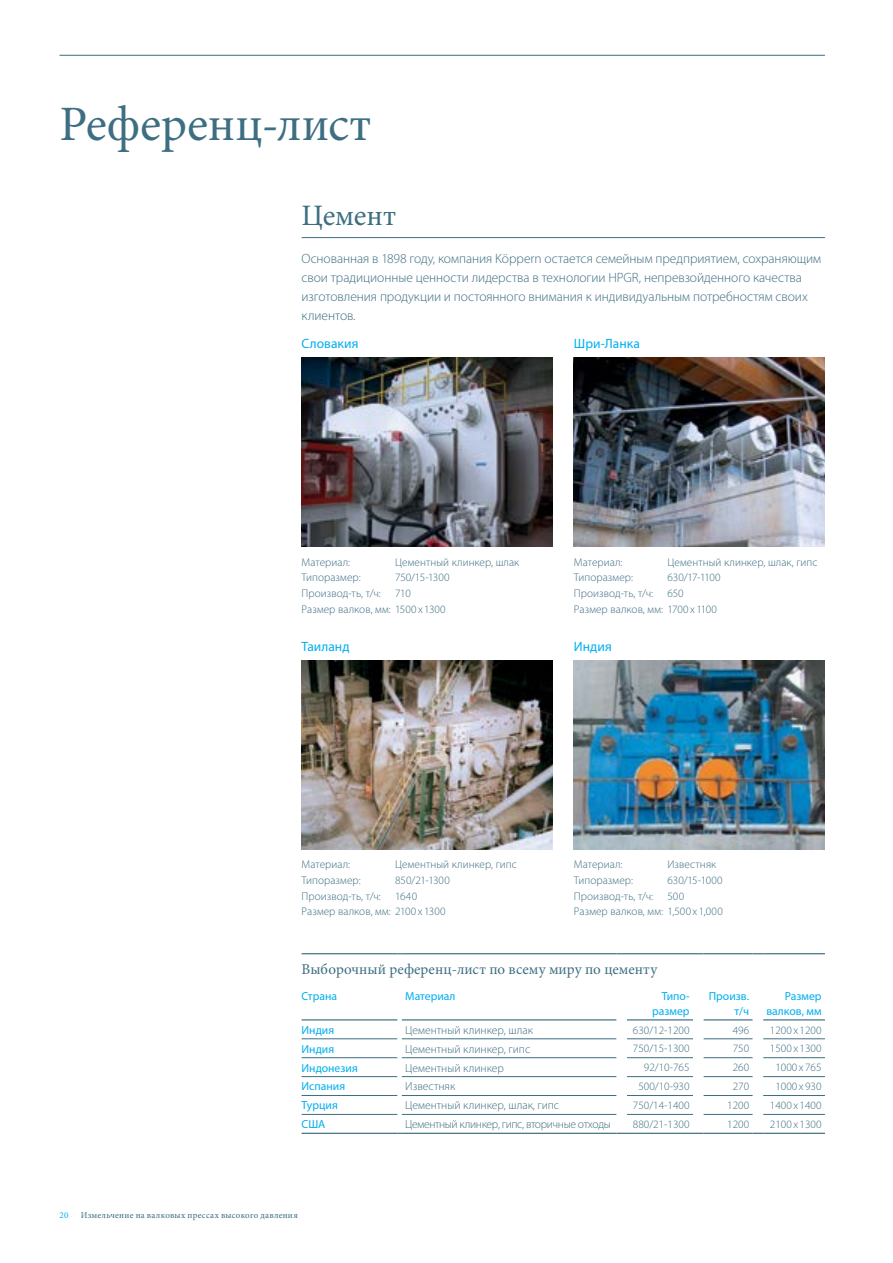
<style>
.page{position:relative;width:893px;height:1263px;background:#fff}
.page>*{position:absolute;margin:0;border:0;box-sizing:border-box;transform-origin:0 0}
.t1{font:49.5px "Minion Pro";color:#3d6e82}
.t2{font:29.7px "Minion Pro";letter-spacing:-.005em;color:#3d6e82}
.t3{font:15px "Minion Pro";color:#3d6e82}
.t4{font:300 13.5px/18.9px "Myriad Pro";letter-spacing:-.005em;color:#3d6e82}
.t5{font:13.5px "Myriad Pro";letter-spacing:.005em;color:#00aeef}
.t6{font:300 11.7px "Myriad Pro";color:#3d6e82}
.t7{font:11.7px/14.5px "Myriad Pro";color:#00aeef;text-align:right}
.t8{font:300 11.7px "Myriad Pro";letter-spacing:-.03em;color:#3d6e82}
.t9{font:300 11.25px/15.8px "Myriad Pro";color:#3d6e82}
.t10{font:300 11.25px "Myriad Pro";letter-spacing:-.025em;color:#3d6e82}
.t11{font:9px "Minion Pro";letter-spacing:.025em;color:#3d6e82}
.t12{font:9px "Minion Pro";color:#00aeef}
</style>
<div class="page">
<img style="left:574px;top:660px;width:251px;height:189px">
<img style="left:302px;top:660px;width:251px;height:189px">
<img style="left:302px;top:358px;width:251px;height:189px">
<img style="left:574px;top:358px;width:251px;height:189px">
<hr style="left:302px;top:237px;width:523px;height:1px;background:#3d6e82">
<hr style="left:302px;top:1057px;width:95px;height:1px;background:#3d6e82">
<hr style="left:763px;top:1057px;width:62px;height:1px;background:#3d6e82">
<hr style="left:302px;top:1076px;width:95px;height:1px;background:#3d6e82">
<hr style="left:763px;top:1076px;width:62px;height:1px;background:#3d6e82">
<hr style="left:302px;top:1095px;width:95px;height:1px;background:#3d6e82">
<hr style="left:763px;top:1095px;width:62px;height:1px;background:#3d6e82">
<hr style="left:302px;top:1114px;width:95px;height:1px;background:#3d6e82">
<hr style="left:763px;top:1114px;width:62px;height:1px;background:#3d6e82">
<hr style="left:302px;top:1133px;width:95px;height:1px;background:#3d6e82">
<svg style="left:693px;top:1020px;width:11px;height:114px"></svg>
<hr style="left:763px;top:1133px;width:62px;height:1px;background:#3d6e82">
<hr style="left:704px;top:1057px;width:49px;height:1px;background:#3d6e82">
<hr style="left:704px;top:1076px;width:49px;height:1px;background:#3d6e82">
<hr style="left:704px;top:1095px;width:49px;height:1px;background:#3d6e82">
<hr style="left:704px;top:1114px;width:49px;height:1px;background:#3d6e82">
<hr style="left:704px;top:1133px;width:49px;height:1px;background:#3d6e82">
<hr style="left:302px;top:953px;width:95px;height:1px;background:#3d6e82">
<hr style="left:402px;top:953px;width:214px;height:1px;background:#3d6e82">
<hr style="left:627px;top:953px;width:66px;height:1px;background:#3d6e82">
<hr style="left:704px;top:953px;width:49px;height:1px;background:#3d6e82">
<hr style="left:763px;top:953px;width:62px;height:1px;background:#3d6e82">
<hr style="left:302px;top:1019px;width:95px;height:1px;background:#3d6e82">
<hr style="left:704px;top:1019px;width:49px;height:1px;background:#3d6e82">
<hr style="left:763px;top:1019px;width:62px;height:1px;background:#3d6e82">
<hr style="left:302px;top:1038px;width:95px;height:1px;background:#3d6e82">
<hr style="left:704px;top:1038px;width:49px;height:1px;background:#3d6e82">
<hr style="left:763px;top:1038px;width:62px;height:1px;background:#3d6e82">
<hr style="left:402px;top:1057px;width:214px;height:1px;background:#3d6e82">
<hr style="left:627px;top:1057px;width:66px;height:1px;background:#3d6e82">
<hr style="left:402px;top:1076px;width:214px;height:1px;background:#3d6e82">
<hr style="left:627px;top:1076px;width:66px;height:1px;background:#3d6e82">
<hr style="left:402px;top:1095px;width:214px;height:1px;background:#3d6e82">
<hr style="left:627px;top:1095px;width:66px;height:1px;background:#3d6e82">
<hr style="left:402px;top:1114px;width:214px;height:1px;background:#3d6e82">
<hr style="left:402px;top:1133px;width:214px;height:1px;background:#3d6e82">
<hr style="left:627px;top:1114px;width:66px;height:1px;background:#3d6e82">
<hr style="left:627px;top:1133px;width:66px;height:1px;background:#3d6e82">
<hr style="left:402px;top:1019px;width:214px;height:1px;background:#3d6e82">
<hr style="left:627px;top:1019px;width:66px;height:1px;background:#3d6e82">
<hr style="left:402px;top:1038px;width:214px;height:1px;background:#3d6e82">
<hr style="left:627px;top:1038px;width:66px;height:1px;background:#3d6e82">
<hr style="left:60px;top:55px;width:765px;height:1px;background:#3d6e82">
<h1 class="t1" style="left:60px;top:91px;width:313px">Референц-лист</h1>
<h2 class="t2" style="left:302px;top:196px;width:96px">Цемент</h2>
<p class="t4" style="left:302px;top:249px;width:521px">Основанная в 1898 году, компания Köppern остается семейным предприятием, сохраняющим свои традиционные ценности лидерства в технологии HPGR, непревзойденного качества изготовления продукции и постоянного внимания к индивидуальным потребностям своих клиентов.</p>
<p class="t5" style="left:302px;top:335px;width:58px">Словакия</p>
<p class="t5" style="left:574px;top:335px;width:68px">Шри-Ланка</p>
<p class="t9" style="left:302px;top:554px;width:50px">Материал:</p>
<p class="t9" style="left:395px;top:554px;width:126px">Цементный клинкер, шлак</p>
<p class="t9" style="left:302px;top:570px;width:61px">Типоразмер:</p>
<p class="t9" style="left:395px;top:570px;width:56px">750/15-1300</p>
<p class="t9" style="left:302px;top:585px;width:81px">Производ-ть, т/ч:</p>
<p class="t9" style="left:302px;top:585px;width:146px;text-indent:94px">710<br>Размер валков, мм: 1500 x 1300</p>
<p class="t9" style="left:574px;top:554px;width:50px">Материал:</p>
<p class="t9" style="left:667px;top:554px;width:152px">Цементный клинкер, шлак, гипс</p>
<p class="t9" style="left:574px;top:570px;width:61px">Типоразмер:</p>
<p class="t10" style="left:667px;top:571px;width:55px">630/17-1100</p>
<p class="t9" style="left:574px;top:585px;width:81px">Производ-ть, т/ч:</p>
<p class="t9" style="left:574px;top:585px;width:145px;text-indent:94px">650<br>Размер валков, мм: 1700 x 1100</p>
<p class="t5" style="left:302px;top:638px;width:49px">Таиланд</p>
<p class="t5" style="left:574px;top:638px;width:39px">Индия</p>
<p class="t9" style="left:302px;top:856px;width:50px">Материал:</p>
<p class="t9" style="left:395px;top:856px;width:123px">Цементный клинкер, гипс</p>
<p class="t9" style="left:302px;top:872px;width:61px">Типоразмер:</p>
<p class="t9" style="left:395px;top:872px;width:56px">850/21-1300</p>
<p class="t9" style="left:302px;top:888px;width:81px">Производ-ть, т/ч:</p>
<p class="t9" style="left:302px;top:888px;width:145px;text-indent:94px">1640<br>Размер валков, мм: 2100 x 1300</p>
<p class="t9" style="left:574px;top:856px;width:50px">Материал:</p>
<p class="t9" style="left:667px;top:856px;width:50px">Известняк</p>
<p class="t9" style="left:574px;top:872px;width:61px">Типоразмер:</p>
<p class="t9" style="left:667px;top:872px;width:57px">630/15-1000</p>
<p class="t9" style="left:574px;top:888px;width:81px">Производ-ть, т/ч:</p>
<p class="t9" style="left:574px;top:888px;width:150px;text-indent:94px">500<br>Размер валков, мм: 1,500 x 1,000</p>
<h3 class="t3" style="left:302px;top:959px;width:357px">Выборочный референц-лист по всему миру по цементу</h3>
<p class="t7" style="left:302px;top:989px;width:37px">Страна</p>
<p class="t7" style="left:405px;top:989px;width:52px">Материал</p>
<p class="t7" style="left:652px;top:989px;width:39px">Типо&shy;размер</p>
<p class="t7" style="left:709px;top:989px;width:42px">Произв. т/ч</p>
<p class="t7" style="left:766px;top:989px;width:57px">Размер валков, мм</p>
<p class="t7" style="left:302px;top:1022px;width:34px">Индия</p>
<p class="t6" style="left:405px;top:1023px;width:129px">Цементный клинкер, шлак</p>
<p class="t9" style="left:633px;top:1022px;width:58px">630/12-1200</p>
<p class="t9" style="left:733px;top:1022px;width:18px">496</p>
<p class="t9" style="left:770px;top:1022px;width:53px">1200 x 1200</p>
<p class="t7" style="left:302px;top:1041px;width:34px">Индия</p>
<p class="t6" style="left:405px;top:1042px;width:127px">Цементный клинкер, гипс</p>
<p class="t9" style="left:633px;top:1041px;width:58px">750/15-1300</p>
<p class="t9" style="left:733px;top:1041px;width:18px">750</p>
<p class="t9" style="left:770px;top:1041px;width:53px">1500 x 1300</p>
<p class="t7" style="left:302px;top:1060px;width:58px">Индонезия</p>
<p class="t6" style="left:405px;top:1060px;width:100px">Цементный клинкер</p>
<p class="t9" style="left:644px;top:1060px;width:47px">92/10-765</p>
<p class="t9" style="left:733px;top:1060px;width:18px">260</p>
<p class="t9" style="left:775px;top:1060px;width:48px">1000 x 765</p>
<p class="t7" style="left:302px;top:1079px;width:45px">Испания</p>
<p class="t6" style="left:405px;top:1079px;width:52px">Известняк</p>
<p class="t9" style="left:638px;top:1078px;width:53px">500/10-930</p>
<p class="t9" style="left:733px;top:1078px;width:18px">270</p>
<p class="t9" style="left:775px;top:1078px;width:48px">1000 x 930</p>
<p class="t7" style="left:302px;top:1098px;width:38px">Турция</p>
<p class="t6" style="left:405px;top:1098px;width:155px">Цементный клинкер, шлак, гипс</p>
<p class="t9" style="left:633px;top:1097px;width:58px">750/14-1400</p>
<p class="t9" style="left:727px;top:1097px;width:23px">1200</p>
<p class="t9" style="left:770px;top:1097px;width:53px">1400 x 1400</p>
<p class="t7" style="left:302px;top:1117px;width:25px">США</p>
<p class="t8" style="left:405px;top:1117px;width:207px">Цементный клинкер, гипс, вторичные отходы</p>
<p class="t9" style="left:633px;top:1116px;width:58px">880/21-1300</p>
<p class="t9" style="left:727px;top:1116px;width:23px">1200</p>
<p class="t9" style="left:770px;top:1116px;width:53px">2100 x 1300</p>
<p class="t12" style="left:60px;top:1209px;width:10px">20</p>
<p class="t11" style="left:81px;top:1209px;width:219px">Измельчение на валковых прессах высокого давления</p>
</div>
